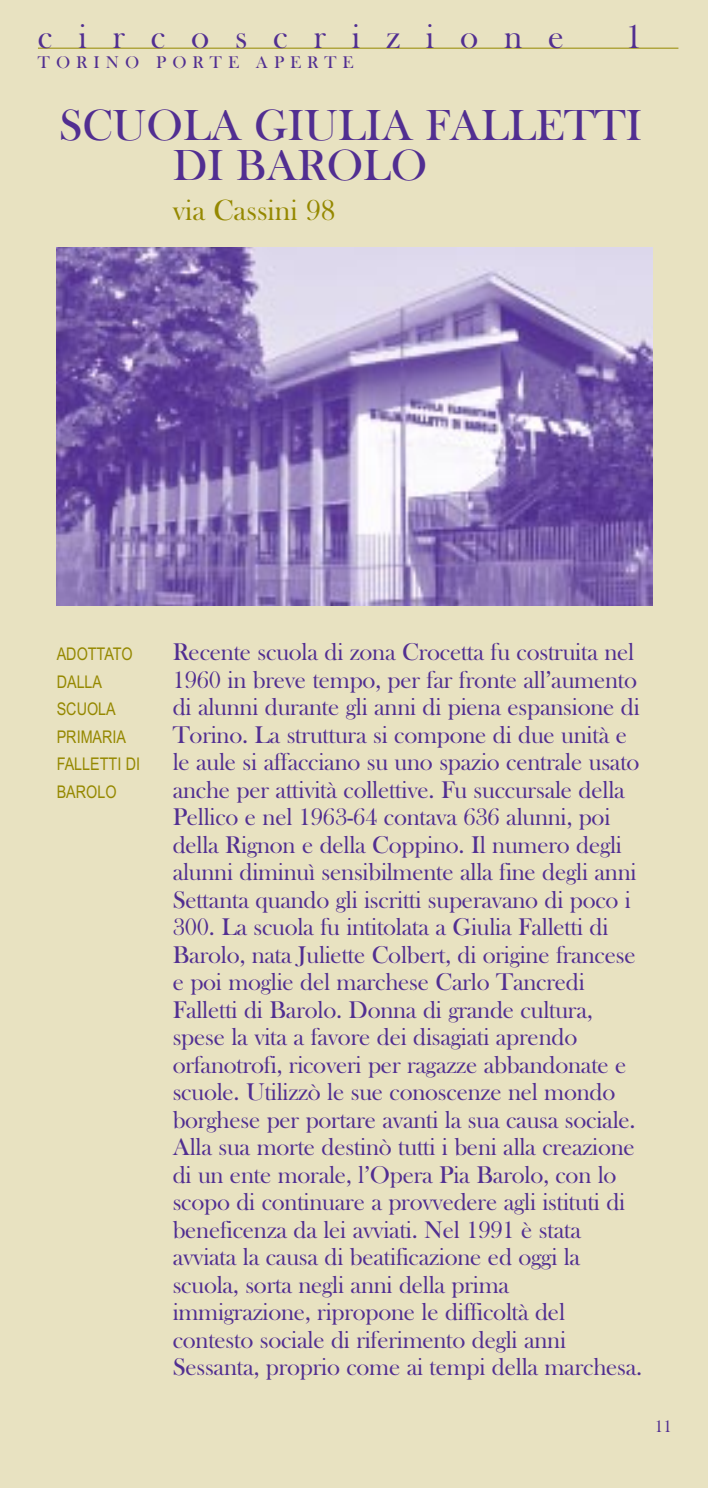
<style>
.page{position:relative;width:708px;height:1488px;background:#e8e2c1}
.page>*{position:absolute;margin:0;border:0;box-sizing:border-box;transform-origin:0 0}
.t1{font:45px/40px "Bask Old Face";color:#512e91}
.t2{font:35px "Bask Old Face";letter-spacing:.74em;color:#512e91}
.t3{font:30px "Bask Old Face";color:#958800}
.t4{font:25px/27.5px "Bask Old Face";letter-spacing:-.01em;color:#512e91}
.t5{font:17.5px/27.5px "Arial Narrow";color:#958800}
.t6{font:17.5px "Bask Old Face";letter-spacing:.345em;color:#512e91}
</style>
<div class="page">
<hr style="left:38px;top:48px;width:640px;height:1px;background:#958800">
<img style="left:57px;top:248px;width:595px;height:357px">
<h2 class="t2" style="left:38px;top:24px;width:527px">circoscrizione</h2>
<h2 class="t2" style="left:625px;top:24px;width:19px">1</h2>
<p class="t6" style="left:38px;top:56px;width:317px">TORINO PORTE APERTE</p>
<h1 class="t1" style="left:173px;top:108px;width:471px;text-indent:-113px">SCUOLA GIULIA FALLETTI<br>DI BAROLO</h1>
<p class="t3" style="left:173px;top:199px;width:164px">via Cassini 98</p>
<p class="t5" style="left:57px;top:642px;width:85px">ADOTTATO<br>DALLA<br>SCUOLA<br>PRIMARIA<br>FALLETTI DI<br>BAROLO</p>
<p class="t4" style="left:173px;top:640px;width:471px">Recente scuola di zona Crocetta fu costruita nel 1960 in breve tempo, per far fronte all’aumento di alunni durante gli anni di piena espansione di Torino. La struttura si compone di due unità e le aule si affacciano su uno spazio centrale usato anche per attività collettive. Fu succursale della Pellico e nel 1963-64 contava 636 alunni, poi della Rignon e della Coppino. Il numero degli alunni diminuì sensibilmente alla fine degli anni Settanta quando gli iscritti superavano di poco i 300. La scuola fu intitolata a Giulia Falletti di Barolo, nata Juliette Colbert, di origine francese e poi moglie del marchese Carlo Tancredi Falletti di Barolo. Donna di grande cultura, spese la vita a favore dei disagiati aprendo orfanotrofi, ricoveri per ragazze abbandonate e scuole. Utilizzò le sue conoscenze nel mondo borghese per portare avanti la sua causa sociale.<br>Alla sua morte destinò tutti i beni alla creazione di un ente morale, l’Opera Pia Barolo, con lo scopo di continuare a provvedere agli istituti di beneficenza da lei avviati. Nel 1991 è stata avviata la causa di beatificazione ed oggi la scuola, sorta negli anni della prima immigrazione, ripropone le difficoltà del contesto sociale di riferimento degli anni Sessanta, proprio come ai tempi della marchesa.</p>
<p class="t6" style="left:654px;top:1420px;width:19px">11</p>
</div>
